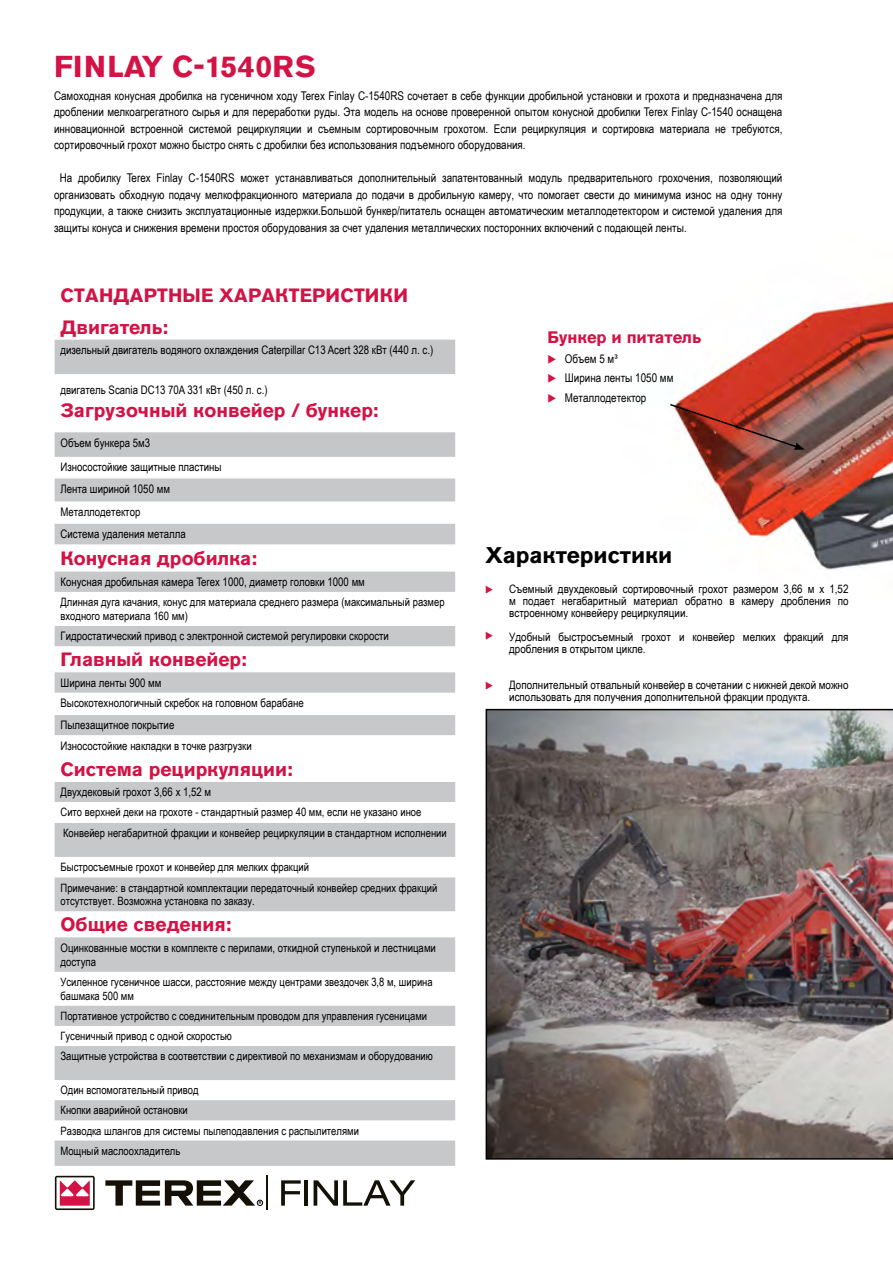
<style>
.page{position:relative;width:893px;height:1263px;background:#fff}
.page>*{position:absolute;margin:0;border:0;box-sizing:border-box;transform-origin:0 0}
.t1{font:700 30px "Akzidenz Grotesk Pro";letter-spacing:.015em;color:#d31245}
.t2{font:700 22.5px "Akzidenz Grotesk Pro";color:#000}
.t3{font:700 19.05px/31.7px "Akzidenz Grotesk Pro";color:#d31245}
.t4{font:700 16.5px "Akzidenz Grotesk Pro";color:#d31245}
.t5{font:12px/16.5px "Arial Narrow";color:#000;text-align:justify}
.t6{font:11.7px/12px "Arial Narrow";color:#000}
.t7{font:11.55px/20.1px "Arial Narrow";color:#000}
.t8{font:700 expanded 4.05px "Helvetica Neue";color:#000;scale:.72 1}
.s1{color:#d31245}
</style>
<div class="page">
<img style="left:676px;top:301px;width:217px;height:269px">
<svg style="left:55px;top:1176px;width:40px;height:34px"></svg>
<svg style="left:281px;top:1180px;width:20px;height:26px"></svg>
<hr style="left:304px;top:1180px;width:4px;height:26px;background:#141006">
<svg style="left:314px;top:1180px;width:101px;height:26px"></svg>
<hr style="left:266px;top:1176px;width:2px;height:34px;background:#141006">
<svg style="left:105px;top:1180px;width:158px;height:26px"></svg>
<img style="left:670px;top:403px;width:135px;height:47px">
<svg style="left:55px;top:340px;width:400px;height:117px"></svg>
<svg style="left:55px;top:478px;width:400px;height:688px;fill:#c7c8ca"></svg>
<svg style="left:55px;top:592px;width:400px;height:285px"></svg>
<img style="left:486px;top:709px;width:407px;height:450px">
<h1 class="t1" style="left:54px;top:47px;width:263px">FINLAY C-1540RS</h1>
<p class="t5" style="left:54px;top:87px;width:730px">Самоходная конусная дробилка на гусеничном ходу Terex Finlay C-1540RS сочетает в себе функции дробильной установки и грохота и предназначена для дроблении мелкоагрегатного сырья и для переработки руды. Эта модель на основе проверенной опытом конусной дробилки Terex Finlay C-1540 оснащена инновационной встроенной системой рециркуляции и съемным сортировочным грохотом. Если рециркуляция и сортировка материала не требуются, сортировочный грохот можно быстро снять с дробилки без использования подъемного оборудования.</p>
<p class="t5" style="left:54px;top:169px;width:730px;text-indent:6px">На дробилку Terex Finlay C-1540RS может устанавливаться дополнительный запатентованный модуль предварительного грохочения, позволяющий организовать обходную подачу мелкофракционного материала до подачи в дробильную камеру, что помогает свести до минимума износ на одну тонну продукции, а также снизить эксплуатационные издержки.Большой бункер/питатель оснащен автоматическим металлодетектором и системой удаления для защиты конуса и снижения времени простоя оборудования за счет удаления металлических посторонних включений с подающей ленты.</p>
<h3 class="t3" style="left:61px;top:279px;width:349px">СТАНДАРТНЫЕ ХАРАКТЕРИСТИКИ<br>ДВИГАТЕЛЬ:</h3>
<p class="t6" style="left:61px;top:343px;width:374px">дизельный двигатель водяного охлаждения Caterpillar C13 Acert 328 кВт (440 л. с.)</p>
<p class="t6" style="left:61px;top:383px;width:209px">двигатель Scania DC13 70A 331 кВт (450 л. с.)</p>
<h3 class="t3" style="left:61px;top:394px;width:320px">ЗАГРУЗОЧНЫЙ КОНВЕЙЕР / БУНКЕР:</h3>
<p class="t6" style="left:61px;top:430px;width:163px;line-height:24.6px">Объем бункера 5м3<br>Износостойкие защитные пластины</p>
<p class="t6" style="left:61px;top:477px;width:127px;line-height:22.6px">Лента шириной 1050 мм<br>Металлодетектор<br>Система удаления металла</p>
<h3 class="t3" style="left:61px;top:542px;width:198px">КОНУСНАЯ ДРОБИЛКА:</h3>
<p class="t6" style="left:61px;top:575px;width:306px">Конусная дробильная камера Terex 1000, диаметр головки 1000 мм</p>
<p class="t7" style="left:61px;top:595px;width:386px;line-height:13.8px">Длинная дуга качания, конус для материала среднего размера (максимальный размер входного материала 160 мм)</p>
<p class="t6" style="left:61px;top:630px;width:330px">Гидростатический привод с электронной системой регулировки скорости</p>
<h3 class="t3" style="left:61px;top:644px;width:188px">ГЛАВНЫЙ КОНВЕЙЕР:</h3>
<p class="t6" style="left:61px;top:672px;width:245px;line-height:20.2px">Ширина ленты 900 мм<br>Высокотехнологичный скребок на головном барабане</p>
<p class="t6" style="left:61px;top:715px;width:193px;line-height:20.2px">Пылезащитное покрытие<br>Износостойкие накладки в точке разгрузки</p>
<h3 class="t3" style="left:61px;top:753px;width:234px">СИСТЕМА РЕЦИРКУЛЯЦИИ:</h3>
<p class="t6" style="left:61px;top:786px;width:152px">Двухдековый грохот 3,66 х 1,52 м</p>
<p class="t7" style="left:61px;top:801px;width:388px;line-height:20.9px">Сито верхней деки на грохоте - стандартный размер 40 мм, если не указано иное<br>Конвейер негабаритной фракции и конвейер рециркуляции в стандартном исполнении</p>
<p class="t7" style="left:61px;top:856px;width:378px">Быстросъемные грохот и конвейер для мелких фракций<br>Примечание: в стандартной комплектации передаточный конвейер средних фракций</p>
<p class="t7" style="left:61px;top:891px;width:196px">отсутствует. Возможна установка по заказу.</p>
<h3 class="t3" style="left:61px;top:909px;width:172px">ОБЩИЕ СВЕДЕНИЯ:</h3>
<p class="t6" style="left:61px;top:940px;width:377px;line-height:14.1px">Оцинкованные мостки в комплекте с перилами, откидной ступенькой и лестницами доступа</p>
<p class="t7" style="left:61px;top:975px;width:374px;line-height:13.8px">Усиленное гусеничное шасси, расстояние между центрами звездочек 3,8 м, ширина башмака 500 мм</p>
<p class="t7" style="left:61px;top:1005px;width:374px">Портативное устройство с соединительным проводом для управления гусеницами<br>Гусеничный привод с одной скоростью<br>Защитные устройства в соответствии с директивой по механизмам и оборудованию</p>
<p class="t7" style="left:61px;top:1080px;width:300px">Один вспомогательный привод<br>Кнопки аварийной остановки<br>Разводка шлангов для системы пылеподавления с распылителями Мощный маслоохладитель</p>
<p class="t8" style="left:259px;top:1200px;width:5px">R</p>
<h3 class="t4" style="left:547px;top:326px;width:155px">БУНКЕР И ПИТАТЕЛЬ</h3>
<p class="t5" style="left:547px;top:350px;width:72px"><span class="s1">◆</span> Объем 5 м³</p>
<p class="t5" style="left:547px;top:369px;width:127px"><span class="s1">◆</span> Ширина ленты 1050 мм</p>
<p class="t5" style="left:547px;top:389px;width:100px"><span class="s1">◆</span> Металлодетектор</p>
<h2 class="t2" style="left:485px;top:541px;width:189px">ХАРАКТЕРИСТИКИ</h2>
<p class="t6" style="left:509px;top:582px;width:341px;text-align:justify">Съемный двухдековый сортировочный грохот размером 3,66 м х 1,52 м подает негабаритный материал обратно в камеру дробления по встроенному конвейеру рециркуляции.</p>
<p class="t6" style="left:509px;top:630px;width:341px">Удобный быстросъемный грохот и конвейер мелких фракций для дробления в открытом цикле.</p>
<p class="t6" style="left:509px;top:678px;width:341px">Дополнительный отвальный конвейер в сочетании с нижней декой можно использовать для получения дополнительной фракции продукта.</p>
</div>
